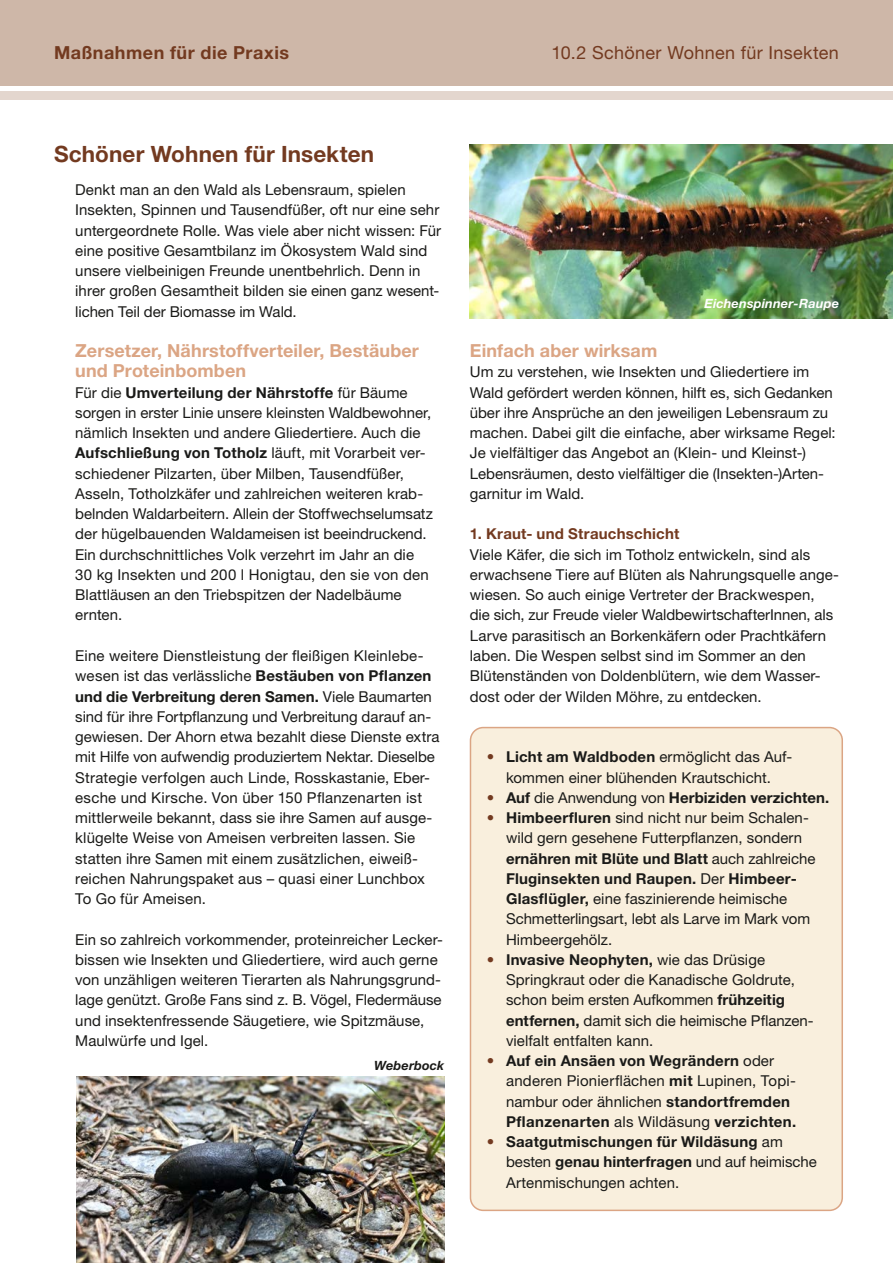
<style>
.page{position:relative;width:893px;height:1263px;background:#fff}
.page>*{position:absolute;margin:0;border:0;box-sizing:border-box;transform-origin:0 0}
.t1{font:700 22.5px "Helvetica Neue";letter-spacing:.005em;color:#733a20}
.t2{font:700 18px/20.2px "Helvetica Neue";letter-spacing:.005em;color:#dba584}
.t3{font:18px "Helvetica Neue";letter-spacing:.015em;color:#733a20}
.t4{font:700 18px "Helvetica Neue";letter-spacing:.03em;color:#733a20}
.t5{font:15px/20.2px "Helvetica Neue";letter-spacing:.005em;color:#1a1a18}
.t6{font:700 15px/20.2px "Helvetica Neue";letter-spacing:.01em;color:#1a1a18}
.t7{font:700 15px "Helvetica Neue";letter-spacing:.015em;color:#733a20}
.t8{font:italic 700 12.75px "Helvetica Neue";letter-spacing:.01em;color:#fff}
.t9{font:italic 700 12.75px "Helvetica Neue";letter-spacing:.015em;color:#1a1a18}
.s1{font-weight:700}
.s2{color:#733a20}
.s3{font-weight:400;color:#733a20}
.s4{font-weight:400}
</style>
<div class="page">
<div style="left:0;top:92px;width:893px;height:8px;background:#e3d6ce"></div>
<div style="left:0;top:0;width:893px;height:86px;background:#ceb7a8"></div>
<div style="left:470px;top:727px;width:372px;height:483px;background:#f9efdd;border-radius:13px"></div>
<div style="left:470px;top:727px;width:373px;height:484px;border:2px solid #dba584;border-radius:13px"></div>
<img style="left:470px;top:145px;width:423px;height:174px">
<img style="left:77px;top:1077px;width:367px;height:186px">
<p class="t4" style="left:54px;top:42px;width:237px">Maßnahmen für die Praxis</p>
<p class="t3" style="left:551px;top:42px;width:289px">10.2 Schöner Wohnen für Insekten</p>
<h1 class="t1" style="left:54px;top:140px;width:322px">Schöner Wohnen für Insekten</h1>
<p class="t5" style="left:75px;top:179px;width:367px">Denkt man an den Wald als Lebensraum, spielen Insekten, Spinnen und Tausendfüßer, oft nur eine sehr untergeordnete Rolle. Was viele aber nicht wissen: Für eine positive Gesamtbilanz im Ökosystem Wald sind unsere vielbeinigen Freunde unentbehrlich. Denn in ihrer großen Gesamtheit bilden sie einen ganz wesent&shy;lichen Teil der Biomasse im Wald.</p>
<p class="t2" style="left:75px;top:340px;width:345px">Zersetzer, Nährstoffverteiler, Bestäuber und Proteinbomben</p>
<p class="t5" style="left:75px;top:382px;width:359px">Für die <span class="s1">Umverteilung der Nährstoffe</span> für Bäume sorgen in erster Linie unsere kleinsten Waldbewohner, nämlich Insekten und andere Gliedertiere. Auch die <span class="s1">Aufschließung von Totholz</span> läuft, mit Vorarbeit ver&shy;schiedener Pilzarten, über Milben, Tausendfüßer, Asseln, Totholzkäfer und zahlreichen weiteren krab&shy;belnden Waldarbeitern. Allein der Stoffwechselumsatz der hügelbauenden Waldameisen ist beeindruckend.<br>Ein durchschnittliches Volk verzehrt im Jahr an die 30 kg Insekten und 200 l Honigtau, den sie von den Blattläusen an den Triebspitzen der Nadelbäume ernten.</p>
<p class="t5" style="left:75px;top:645px;width:366px">Eine weitere Dienstleistung der fleißigen Kleinlebe&shy;wesen ist das verlässliche <span class="s1">Bestäuben von Pflanzen und die Verbreitung deren Samen.</span> Viele Baumarten sind für ihre Fortpflanzung und Verbreitung darauf an&shy;gewiesen. Der Ahorn etwa bezahlt diese Dienste extra mit Hilfe von aufwendig produziertem Nektar. Dieselbe Strategie verfolgen auch Linde, Rosskastanie, Eber&shy;esche und Kirsche. Von über 150 Pflanzenarten ist mittlerweile bekannt, dass sie ihre Samen auf ausge&shy;klügelte Weise von Ameisen verbreiten lassen. Sie statten ihre Samen mit einem zusätzlichen, eiweiß&shy;reichen Nahrungspaket aus – quasi einer Lunchbox To Go für Ameisen.</p>
<p class="t5" style="left:75px;top:929px;width:369px">Ein so zahlreich vorkommender, proteinreicher Lecker&shy;bissen wie Insekten und Gliedertiere, wird auch gerne von unzähligen weiteren Tierarten als Nahrungsgrund&shy;lage genützt. Große Fans sind z. B. Vögel, Fledermäuse und insektenfressende Säugetiere, wie Spitzmäuse, Maulwürfe und Igel.</p>
<p class="t9" style="left:374px;top:1057px;width:72px">Weberbock</p>
<p class="t8" style="left:704px;top:296px;width:136px">Eichenspinner-Raupe</p>
<p class="t2" style="left:470px;top:340px;width:189px">Einfach aber wirksam</p>
<p class="t5" style="left:470px;top:362px;width:367px">Um zu verstehen, wie Insekten und Gliedertiere im Wald gefördert werden können, hilft es, sich Gedanken über ihre Ansprüche an den jeweiligen Lebensraum zu machen. Dabei gilt die einfache, aber wirksame Regel:<br>Je vielfältiger das Angebot an (Klein- und Kleinst-)<br>Lebensräumen, desto vielfältiger die (Insekten-)Arten&shy;garnitur im Wald.</p>
<p class="t7" style="left:470px;top:525px;width:211px">1. Kraut- und Strauchschicht</p>
<p class="t5" style="left:470px;top:544px;width:371px">Viele Käfer, die sich im Totholz entwickeln, sind als erwachsene Tiere auf Blüten als Nahrungsquelle ange&shy;wiesen. So auch einige Vertreter der Brackwespen,<br>die sich, zur Freude vieler WaldbewirtschafterInnen, als Larve parasitisch an Borkenkäfern oder Prachtkäfern laben. Die Wespen selbst sind im Sommer an den Blütenständen von Doldenblütern, wie dem Wasser&shy;dost oder der Wilden Möhre, zu entdecken.</p>
<p class="t5" style="left:487px;top:746px;width:307px;text-align:center"><span class="s2">•</span> <span class="s1">Licht am Waldboden</span> ermöglicht das Auf&shy;kommen einer blühenden Krautschicht.</p>
<p class="t6" style="left:487px;top:787px;width:344px"><span class="s3">•</span> Auf <span class="s4">die Anwendung von</span> Herbiziden verzichten.</p>
<p class="t5" style="left:506px;top:807px;width:311px;text-indent:-19px"><span class="s2">•</span> <span class="s1">Himbeerfluren</span> sind nicht nur beim Schalen&shy;wild gern gesehene Futterpflanzen, sondern <span class="s1">ernähren mit Blüte und Blatt</span> auch zahlreiche <span class="s1">Fluginsekten und Raupen.</span> Der <span class="s1">Himbeer-Glasflügler,</span> eine faszinierende heimische Schmetterlingsart, lebt als Larve im Mark vom Himbeergehölz.</p>
<p class="t5" style="left:506px;top:949px;width:309px;text-indent:-19px"><span class="s2">•</span> <span class="s1">Invasive Neophyten,</span> wie das Drüsige Springkraut oder die Kanadische Goldrute, schon beim ersten Aufkommen <span class="s1">frühzeitig entfernen,</span> damit sich die heimische Pflanzen&shy;vielfalt entfalten kann.</p>
<p class="t5" style="left:506px;top:1050px;width:292px;text-indent:-19px"><span class="s2">•</span> <span class="s1">Auf ein Ansäen von Wegrändern</span> oder anderen Pionierflächen <span class="s1">mit</span> Lupinen, Topi&shy;nambur oder ähnlichen <span class="s1">standortfremden Pflanzenarten</span> als Wildäsung <span class="s1">verzichten.</span></p>
<p class="t6" style="left:506px;top:1131px;width:312px;text-indent:-19px"><span class="s3">•</span> Saatgutmischungen für Wildäsung <span class="s4">am besten</span> genau hinterfragen <span class="s4">und auf heimische<br>Artenmischungen achten.</span></p>
</div>
